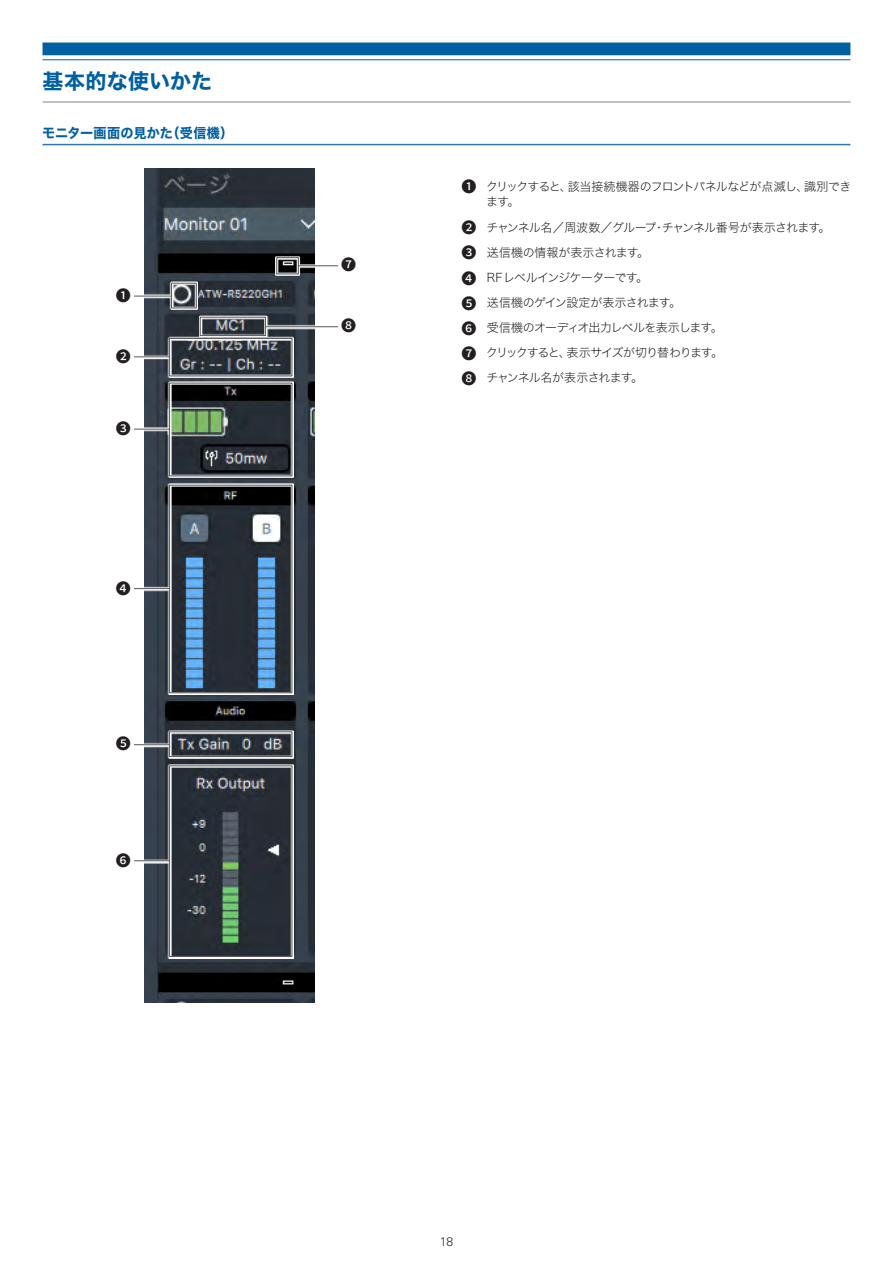
<style>
.page{position:relative;width:893px;height:1263px;background:#fff}
.page>*{position:absolute;margin:0;border:0;box-sizing:border-box;transform-origin:0 0}
.t1{font:21px "Hira Kaku Std W7";letter-spacing:.01em;color:#0160a1}
.t2{font:500 15px "Source Han Sans JP";color:#231f20}
.t3{font:13.5px "Hira Kaku Std W7";letter-spacing:.015em;color:#0160a1}
.t4{font:12px/25px "Hira Kaku Std W2";letter-spacing:-.065em;color:#231f20}
.t5{font:300 12px "Univers Next Pro";color:#231f20}
.s1{font-family:"Source Han Sans JP";font-weight:500;font-size:15px}
</style>
<div class="page">
<div style="left:43px;top:43px;width:807px;height:12px;background:#0160a1"></div>
<hr style="left:43px;top:59px;width:807px;height:1px;background:#0160a1">
<hr style="left:43px;top:102px;width:807px;height:1px;background:#808285">
<hr style="left:43px;top:144px;width:807px;height:1px;background:#3674b0">
<img style="left:145px;top:169px;width:170px;height:833px">
<svg style="left:134px;top:281px;width:64px;height:29px"></svg>
<div style="left:171px;top:283px;width:26px;height:25px;border:1px solid #57585a"></div>
<hr style="left:134px;top:296px;width:37px;height:1px;background:#57585a">
<img style="left:134px;top:337px;width:160px;height:41px">
<div style="left:169px;top:338px;width:123px;height:38px;border:1px solid #57585a"></div>
<hr style="left:134px;top:356px;width:35px;height:1px;background:#57585a">
<img style="left:134px;top:730px;width:160px;height:28px">
<div style="left:169px;top:731px;width:123px;height:26px;border:1px solid #57585a"></div>
<hr style="left:134px;top:744px;width:35px;height:1px;background:#57585a">
<svg style="left:134px;top:381px;width:160px;height:97px;background:#464e4e"></svg>
<div style="left:169px;top:383px;width:123px;height:93px;border:1px solid #57585a"></div>
<hr style="left:134px;top:429px;width:35px;height:1px;background:#57585a">
<svg style="left:134px;top:764px;width:160px;height:194px;background:#434c51"></svg>
<div style="left:169px;top:765px;width:123px;height:192px;border:1px solid #57585a"></div>
<hr style="left:134px;top:860px;width:35px;height:1px;background:#57585a">
<svg style="left:134px;top:483px;width:160px;height:211px;background:#475665"></svg>
<div style="left:169px;top:485px;width:123px;height:208px;border:1px solid #57585a"></div>
<hr style="left:134px;top:588px;width:35px;height:1px;background:#57585a">
<svg style="left:275px;top:256px;width:63px;height:20px"></svg>
<hr style="left:299px;top:265px;width:39px;height:1px;background:#57585a">
<div style="left:276px;top:257px;width:23px;height:17px;border:1px solid #57585a"></div>
<svg style="left:198px;top:315px;width:140px;height:22px"></svg>
<hr style="left:266px;top:326px;width:72px;height:1px;background:#57585a">
<div style="left:200px;top:317px;width:66px;height:19px;border:1px solid #57585a"></div>
<h1 class="t1" style="left:43px;top:65px;width:171px">基本的な使いかた</h1>
<p class="t3" style="left:42px;top:122px;width:193px">モニター画面の見かた（受信機）</p>
<p class="t2" style="left:116px;top:287px;width:16px">❶</p>
<p class="t2" style="left:116px;top:348px;width:16px">❷</p>
<p class="t2" style="left:116px;top:420px;width:16px">❸</p>
<p class="t2" style="left:116px;top:580px;width:16px">❹</p>
<p class="t2" style="left:116px;top:735px;width:16px">❺</p>
<p class="t2" style="left:116px;top:852px;width:16px">❻</p>
<p class="t2" style="left:341px;top:257px;width:16px">❼</p>
<p class="t2" style="left:341px;top:317px;width:16px">❽</p>
<p class="t4" style="left:486px;top:179px;width:367px;line-height:15px;text-indent:-25px"><span class="s1">❶</span> クリックすると、該当接続機器のフロントパネルなどが点滅し、識別できます。</p>
<p class="t4" style="left:461px;top:215px;width:371px"><span class="s1">❷</span> チャンネル名／周波数／グループ・チャンネル番号が表示されます。<br><span class="s1">❸</span> 送信機の情報が表示されます。<br><span class="s1">❹</span> RFレベルインジケーターです。<br><span class="s1">❺</span> 送信機のゲイン設定が表示されます。<br><span class="s1">❻</span> 受信機のオーディオ出力レベルを表示します。<br><span class="s1">❼</span> クリックすると、表示サイズが切り替わります。<br><span class="s1">❽</span> チャンネル名が表示されます。</p>
<p class="t5" style="left:440px;top:1235px;width:15px">18</p>
</div>
